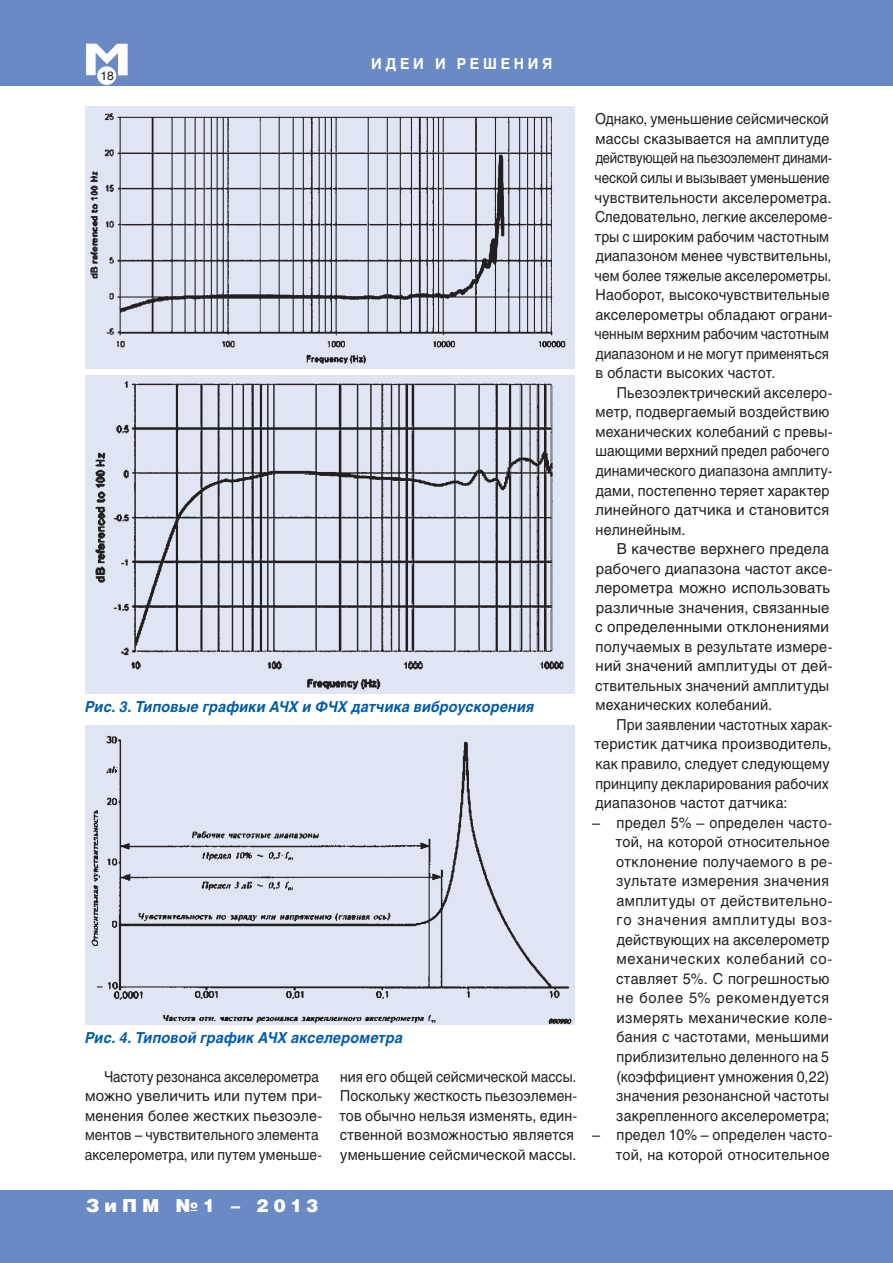
<style>
.page{position:relative;width:893px;height:1263px;background:#fff}
.page>*{position:absolute;margin:0;border:0;box-sizing:border-box;transform-origin:0 0}
.t1{font:900 18px "Helios";letter-spacing:.28em;color:#fff}
.t2{font:15px/19.5px "Helios";letter-spacing:.01em;color:#231f20;scale:.95 1}
.t3{font:15px/19.5px "Helios";letter-spacing:.01em;color:#231f20;scale:.92 1}
.t4{font:15px/19.5px "Helios";letter-spacing:.01em;color:#231f20}
.t5{font:15px/19.5px "Helios";letter-spacing:.01em;color:#231f20;scale:.89 1}
.t6{font:15px/19.5px "Helios";letter-spacing:.01em;color:#231f20;scale:.93 1}
.t7{font:italic 700 15px "Helios";letter-spacing:.015em;color:#015dab;scale:.95 1}
.t8{font:700 15px "Helios";letter-spacing:.255em;color:#fff;scale:.95 1}
.t9{font:12px "Helios";color:#231f20}
</style>
<div class="page">
<div style="left:0;top:0;width:893px;height:85px;background:#6a8ac5"></div>
<svg style="left:86px;top:43px;width:42px;height:42px"></svg>
<div style="left:0;top:1191px;width:893px;height:72px;background:#6a8ac5"></div>
<img style="left:85px;top:106px;width:489px;height:262px">
<img style="left:85px;top:376px;width:489px;height:318px">
<img style="left:85px;top:725px;width:489px;height:299px">
<p class="t9" style="left:101px;top:69px;width:15px">18</p>
<p class="t8" style="left:371px;top:54px;width:192px">ИДЕИ И РЕШЕНИЯ</p>
<p class="t7" style="left:85px;top:698px;width:474px">Рис. 3. Типовые графики АЧХ и ФЧХ датчика виброускорения</p>
<p class="t7" style="left:85px;top:1029px;width:336px">Рис. 4. Типовой график АЧХ акселерометра</p>
<p class="t5" style="left:85px;top:1066px;width:268px;text-indent:19px">Частоту резонанса акселерометра можно увеличить или путем при&shy;менения более жестких пьезоэле&shy;ментов – чувствительного элемента акселерометра, или путем уменьше-</p>
<p class="t3" style="left:339px;top:1066px;width:260px">ния его общей сейсмической массы.<br>Поскольку жесткость пьезоэлемен&shy;тов обычно нельзя изменять, един&shy;ственной возможностью является уменьшение сейсмической массы.</p>
<p class="t1" style="left:86px;top:1194px;width:234px">ЗиПМ №1 – 2013</p>
<p class="t3" style="left:594px;top:109px;width:260px">Однако, уменьшение сейсмической массы сказывается на амплитуде действующей на пьезоэлемент динами&shy;ческой силы и вызывает уменьшение чувствительности акселерометра.<br>Следовательно, легкие акселероме&shy;тры с широким рабочим частотным диапазоном менее чувствительны, чем более тяжелые акселерометры.<br>Наоборот, высокочувствительные акселерометры обладают ограни&shy;ченным верхним рабочим частотным диапазоном и не могут применяться в области высоких частот.</p>
<p class="t2" style="left:595px;top:383px;width:251px;text-indent:21px">Пьезоэлектрический акселеро&shy;метр, подвергаемый воздействию механических колебаний с превы&shy;шающими верхний предел рабочего динамического диапазона амплиту&shy;дами, постепенно теряет характер линейного датчика и становится нелинейным.</p>
<p class="t4" style="left:595px;top:539px;width:239px;text-indent:22px">В качестве верхнего предела рабочего диапазона частот аксе&shy;лерометра можно использовать различные значения, связанные с определенными отклонениями получаемых в результате измере&shy;ний значений амплитуды от дей&shy;ствительных значений амплитуды механических колебаний.</p>
<p class="t6" style="left:595px;top:715px;width:257px;text-indent:22px">При заявлении частотных харак&shy;теристик датчика производитель, как правило, следует следующему принципу декларирования рабочих диапазонов частот датчика:</p>
<p class="t2" style="left:616px;top:812px;width:230px;text-indent:-24px">– предел 5% – определен часто&shy;той, на которой относительное отклонение получаемого в ре&shy;зультате измерения значения амплитуды от действительно&shy;го значения амплитуды воз&shy;действующих на акселерометр механических колебаний со&shy;ставляет 5%. С погрешностью не более 5% рекомендуется измерять механические коле&shy;бания с частотами, меньшими приблизительно деленного на 5 (коэффициент умножения 0,22) значения резонансной частоты закрепленного акселерометра;</p>
<p class="t2" style="left:592px;top:1125px;width:254px;text-align:right">– предел 10% – определен часто&shy;той, на которой относительное</p>
</div>
